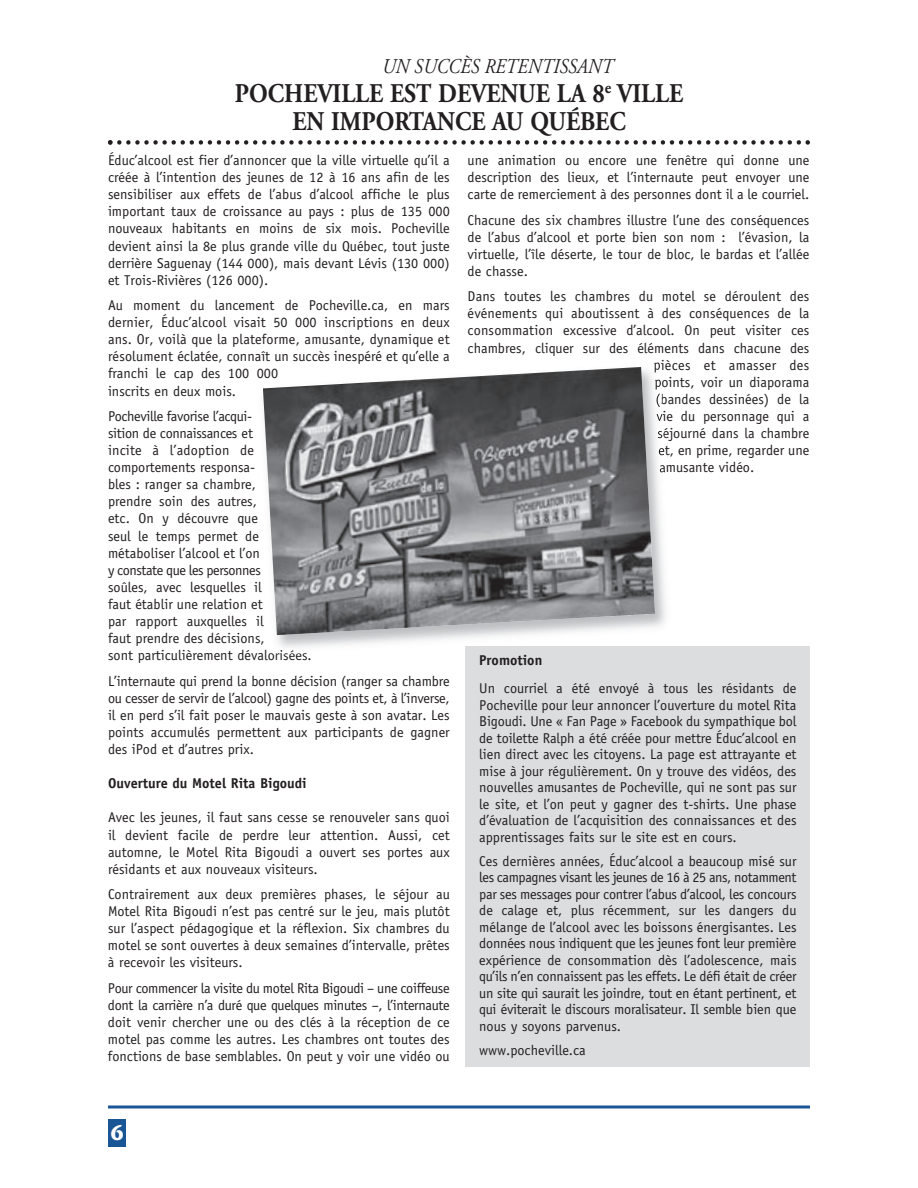
<style>
.page{position:relative;width:918px;height:1188px;background:#fff}
.page>*{position:absolute;margin:0;border:0;box-sizing:border-box;transform-origin:0 0}
.t1{font:700 27px/28.5px "Adobe Garamond";color:#231f20;text-align:center;scale:.88 1}
.t2{font:700 22.5px "Friz Quadrata";color:#fff}
.t3{font:italic 21px "Adobe Garamond";color:#231f20;scale:.88 1}
.t4{font:14.25px/17.1px "Officina Sans";color:#231f20;text-align:justify}
.t5{font:700 14.25px "Officina Sans";color:#231f20}
.t6{font:14.25px "Officina Sans";letter-spacing:.02em;color:#231f20}
</style>
<div class="page">
<div style="left:108px;top:1119px;width:18px;height:27px;background:#1a5596"></div>
<hr style="left:108px;top:1106px;width:702px;height:2px;background:#1a5596">
<svg style="left:108px;top:140px;width:702px;height:5px"></svg>
<img style="left:271px;top:650px;width:29px;height:5px">
<svg style="left:654px;top:363px;width:6px;height:10px"></svg>
<svg style="left:655px;top:380px;width:6px;height:10px"></svg>
<img style="left:657px;top:393px;width:5px;height:14px">
<svg style="left:657px;top:414px;width:6px;height:7px"></svg>
<svg style="left:658px;top:431px;width:6px;height:7px"></svg>
<svg style="left:659px;top:448px;width:5px;height:7px"></svg>
<svg style="left:660px;top:465px;width:5px;height:7px"></svg>
<img style="left:263px;top:367px;width:392px;height:268px">
<div style="left:466px;top:646px;width:344px;height:420px;background:#dcdddf"></div>
<h3 class="t3" style="left:381px;top:58px;width:264px">UN SUCCÈS RETENTISSANT</h3>
<h1 class="t1" style="left:235px;top:81px;width:511px">POCHEVILLE EST DEVENUE LA 8<sup>e</sup> VILLE<br>EN IMPORTANCE AU QUÉBEC</h1>
<p class="t4" style="left:108px;top:153px;width:343px">Éduc’alcool est fier d’annoncer que la ville virtuelle qu’il a créée à l’intention des jeunes de 12 à 16 ans afin de les sensibiliser aux effets de l’abus d’alcool affiche le plus important taux de croissance au pays : plus de 135 000 nouveaux habitants en moins de six mois. Pocheville devient ainsi la 8e plus grande ville du Québec, tout juste derrière Saguenay (144 000), mais devant Lévis (130 000) et Trois-Rivières (126 000).</p>
<p class="t4" style="left:108px;top:298px;width:343px;text-align:left">Au moment du lancement de Pocheville.ca, en mars dernier, Éduc’alcool visait 50 000 inscriptions en deux ans. Or, voilà que la plateforme, amusante, dynamique et résolument éclatée, connaît un succès inespéré et qu’elle a franchi le cap des 100 000<br>inscrits en deux mois.</p>
<p class="t4" style="left:108px;top:409px;width:205px;text-align:left">Pocheville favorise l’acqui-<br>sition de connaissances et<br>incite à l’adoption de comportements responsa-<br>bles : ranger sa chambre,<br>prendre soin des autres,<br>etc. On y découvre que<br>seul le temps permet de métaboliser l’alcool et l’on<br>y constate que les personnes<br>soûles, avec lesquelles il<br>faut établir une relation et<br>par rapport auxquelles il<br>faut prendre des décisions,<br>sont particulièrement dévalorisées.</p>
<p class="t4" style="left:108px;top:673px;width:343px">L’internaute qui prend la bonne décision (ranger sa chambre ou cesser de servir de l’alcool) gagne des points et, à l’inverse, il en perd s’il fait poser le mauvais geste à son avatar. Les points accumulés permettent aux participants de gagner des iPod et d’autres prix.</p>
<p class="t5" style="left:108px;top:778px;width:200px">Ouverture du Motel Rita Bigoudi</p>
<p class="t4" style="left:108px;top:810px;width:343px">Avec les jeunes, il faut sans cesse se renouveler sans quoi il devient facile de perdre leur attention. Aussi, cet automne, le Motel Rita Bigoudi a ouvert ses portes aux résidants et aux nouveaux visiteurs.</p>
<p class="t4" style="left:108px;top:887px;width:343px">Contrairement aux deux premières phases, le séjour au Motel Rita Bigoudi n’est pas centré sur le jeu, mais plutôt sur l’aspect pédagogique et la réflexion. Six chambres du motel se sont ouvertes à deux semaines d’intervalle, prêtes à recevoir les visiteurs.</p>
<p class="t4" style="left:108px;top:981px;width:343px">Pour commencer la visite du motel Rita Bigoudi – une coiffeuse dont la carrière n’a duré que quelques minutes –, l’internaute doit venir chercher une ou des clés à la réception de ce motel pas comme les autres. Les chambres ont toutes des fonctions de base semblables. On peut y voir une vidéo ou</p>
<p class="t4" style="left:468px;top:153px;width:343px">une animation ou encore une fenêtre qui donne une description des lieux, et l’internaute peut envoyer une carte de remerciement à des personnes dont il a le courriel.</p>
<p class="t4" style="left:468px;top:212px;width:343px">Chacune des six chambres illustre l’une des conséquences de l’abus d’alcool et porte bien son nom : l’évasion, la virtuelle, l’île déserte, le tour de bloc, le bardas et l’allée de chasse.</p>
<p class="t4" style="left:468px;top:289px;width:343px">Dans toutes les chambres du motel se déroulent des</p>
<p class="t4" style="left:468px;top:306px;width:343px">événements qui aboutissent à des conséquences de la</p>
<p class="t4" style="left:468px;top:323px;width:343px">consommation excessive d’alcool. On peut visiter ces</p>
<p class="t4" style="left:468px;top:340px;width:343px">chambres, cliquer sur des éléments dans chacune des</p>
<p class="t6" style="left:653px;top:359px;width:158px">pièces et amasser des</p>
<p class="t4" style="left:654px;top:374px;width:157px">points, voir un diaporama</p>
<p class="t4" style="left:655px;top:392px;width:156px">(bandes dessinées) de la</p>
<p class="t4" style="left:656px;top:409px;width:155px">vie du personnage qui a</p>
<p class="t4" style="left:657px;top:426px;width:154px">séjourné dans la chambre</p>
<p class="t4" style="left:658px;top:443px;width:153px">et, en prime, regarder une</p>
<p class="t4" style="left:659px;top:460px;width:97px">amusante vidéo.</p>
<p class="t5" style="left:479px;top:655px;width:65px">Promotion</p>
<p class="t4" style="left:479px;top:682px;width:319px;line-height:16.5px">Un courriel a été envoyé à tous les résidants de Pocheville pour leur annoncer l’ouverture du motel Rita Bigoudi. Une « Fan Page » Facebook du sympathique bol de toilette Ralph a été créée pour mettre Éduc’alcool en lien direct avec les citoyens. La page est attrayante et mise à jour régulièrement. On y trouve des vidéos, des nouvelles amusantes de Pocheville, qui ne sont pas sur le site, et l’on peut y gagner des t-shirts. Une phase d’évaluation de l’acquisition des connaissances et des apprentissages faits sur le site est en cours.</p>
<p class="t4" style="left:479px;top:854px;width:319px;line-height:16.5px">Ces dernières années, Éduc’alcool a beaucoup misé sur les campagnes visant les jeunes de 16 à 25 ans, notamment par ses messages pour contrer l’abus d’alcool, les concours de calage et, plus récemment, sur les dangers du mélange de l’alcool avec les boissons énergisantes. Les données nous indiquent que les jeunes font leur première expérience de consommation dès l’adolescence, mais qu’ils n’en connaissent pas les effets. Le défi était de créer un site qui saurait les joindre, tout en étant pertinent, et qui éviterait le discours moralisateur. Il semble bien que nous y soyons parvenus.</p>
<p class="t4" style="left:479px;top:1043px;width:108px">www.pocheville.ca</p>
<h2 class="t2" style="left:111px;top:1119px;width:14px">6</h2>
</div>
